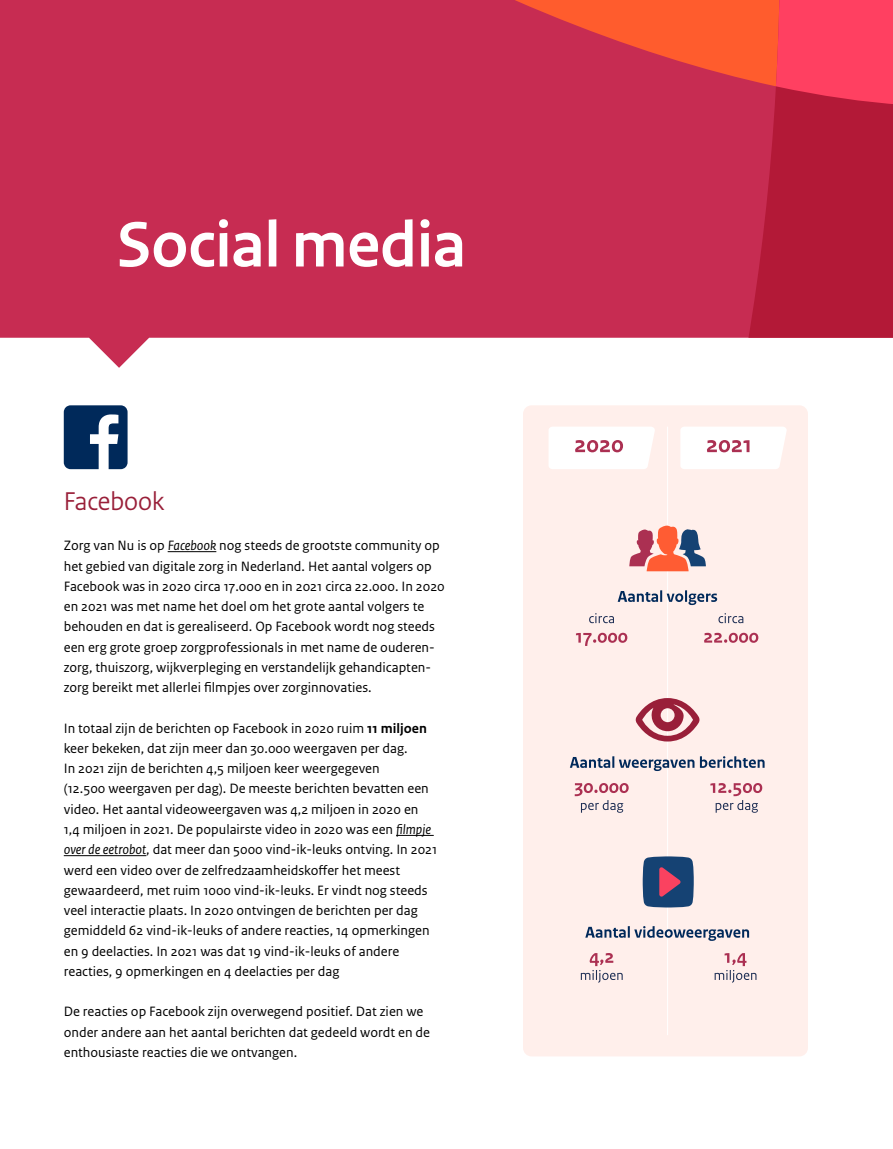
<style>
.page{position:relative;width:893px;height:1149px;background:#fff}
.page>*{position:absolute;margin:0;border:0;box-sizing:border-box;transform-origin:0 0}
.Hoofstuktitel{font:700 67.5px "Rijksoverheid Sans Heading";color:#fff}
.Subkop{font:27px "Rijksoverheid Sans Heading";color:#991f39}
.Bodytekst{font:14.25px/20.2px "Rijksoverheid Sans Text";color:#000}
.s1{font-style:italic}
.s2{font-weight:700}
</style>
<div class="page">
<svg style="left:0;top:86px;width:434px;height:282px;background:#cc4163"></svg>
<svg style="left:434px;top:86px;width:459px;height:252px;background:#c2274b"></svg>
<svg style="left:0;top:0;width:755px;height:86px;background:#d0334b"></svg>
<svg style="left:64px;top:405px;width:64px;height:64px"></svg>
<div style="left:523px;top:405px;width:285px;height:651px;background:#ffefeb;border-radius:9px"></div>
<svg style="left:589px;top:613px;width:25px;height:10px"></svg>
<svg style="left:576px;top:632px;width:51px;height:13px"></svg>
<svg style="left:575px;top:783px;width:54px;height:29px"></svg>
<svg style="left:581px;top:953px;width:42px;height:29px"></svg>
<svg style="left:715px;top:953px;width:41px;height:29px"></svg>
<svg style="left:710px;top:783px;width:52px;height:29px"></svg>
<svg style="left:718px;top:613px;width:25px;height:10px"></svg>
<svg style="left:704px;top:632px;width:54px;height:10px"></svg>
<hr style="left:667px;top:426px;width:1px;height:608px;background:#fff">
<svg style="left:629px;top:525px;width:77px;height:46px"></svg>
<svg style="left:643px;top:856px;width:51px;height:51px;background:#414a76"></svg>
<svg style="left:549px;top:427px;width:106px;height:42px;background:#f9f0f2"></svg>
<svg style="left:680px;top:427px;width:107px;height:42px;background:#faf2f3"></svg>
<svg style="left:618px;top:590px;width:99px;height:15px"></svg>
<svg style="left:570px;top:756px;width:124px;height:14px"></svg>
<svg style="left:700px;top:756px;width:65px;height:11px"></svg>
<svg style="left:585px;top:926px;width:164px;height:14px"></svg>
<svg style="left:635px;top:698px;width:65px;height:43px"></svg>
<hr style="left:168px;top:551px;width:48px;height:1px;background:#000">
<hr style="left:396px;top:834px;width:38px;height:1px;background:#000">
<hr style="left:64px;top:855px;width:82px;height:1px;background:#000">
<svg style="left:755px;top:0;width:138px;height:125px;background:#ed3a52"></svg>
<h1 class="Hoofstuktitel" style="left:117px;top:206px;width:350px">Social media</h1>
<h2 class="Subkop" style="left:64px;top:485px;width:102px">Facebook</h2>
<p class="Bodytekst" style="left:64px;top:535px;width:383px">Zorg van Nu is op <span class="s1">Facebook</span> nog steeds de grootste community op het gebied van digitale zorg in Nederland. Het aantal volgers op Facebook was in 2020 circa 17.000 en in 2021 circa 22.000. In 2020 en 2021 was met name het doel om het grote aantal volgers te behouden en dat is gerealiseerd. Op Facebook wordt nog steeds een erg grote groep zorgprofessionals in met name de ouderen&shy;zorg, thuiszorg, wijkverpleging en verstandelijk gehandicapten&shy;zorg bereikt met allerlei filmpjes over zorginnovaties.</p>
<p class="Bodytekst" style="left:64px;top:717px;width:375px">In totaal zijn de berichten op Facebook in 2020 ruim <span class="s2">11 miljoen </span>keer bekeken, dat zijn meer dan 30.000 weergaven per dag.<br>In 2021 zijn de berichten 4,5 miljoen keer weergegeven<br>(12.500 weergaven per dag). De meeste berichten bevatten een video. Het aantal videoweergaven was 4,2 miljoen in 2020 en 1,4 miljoen in 2021. De populairste video in 2020 was een <span class="s1">filmpje over de eetrobot</span>, dat meer dan 5000 vind-ik-leuks ontving. In 2021 werd een video over de zelfredzaamheidskoffer het meest gewaardeerd, met ruim 1000 vind-ik-leuks. Er vindt nog steeds veel interactie plaats. In 2020 ontvingen de berichten per dag gemiddeld 62 vind-ik-leuks of andere reacties, 14 opmerkingen en 9 deelacties. In 2021 was dat 19 vind-ik-leuks of andere reacties, 9 opmerkingen en 4 deelacties per dag</p>
<p class="Bodytekst" style="left:64px;top:1001px;width:368px">De reacties op Facebook zijn overwegend positief. Dat zien we onder andere aan het aantal berichten dat gedeeld wordt en de enthousiaste reacties die we ontvangen.</p>
</div>
